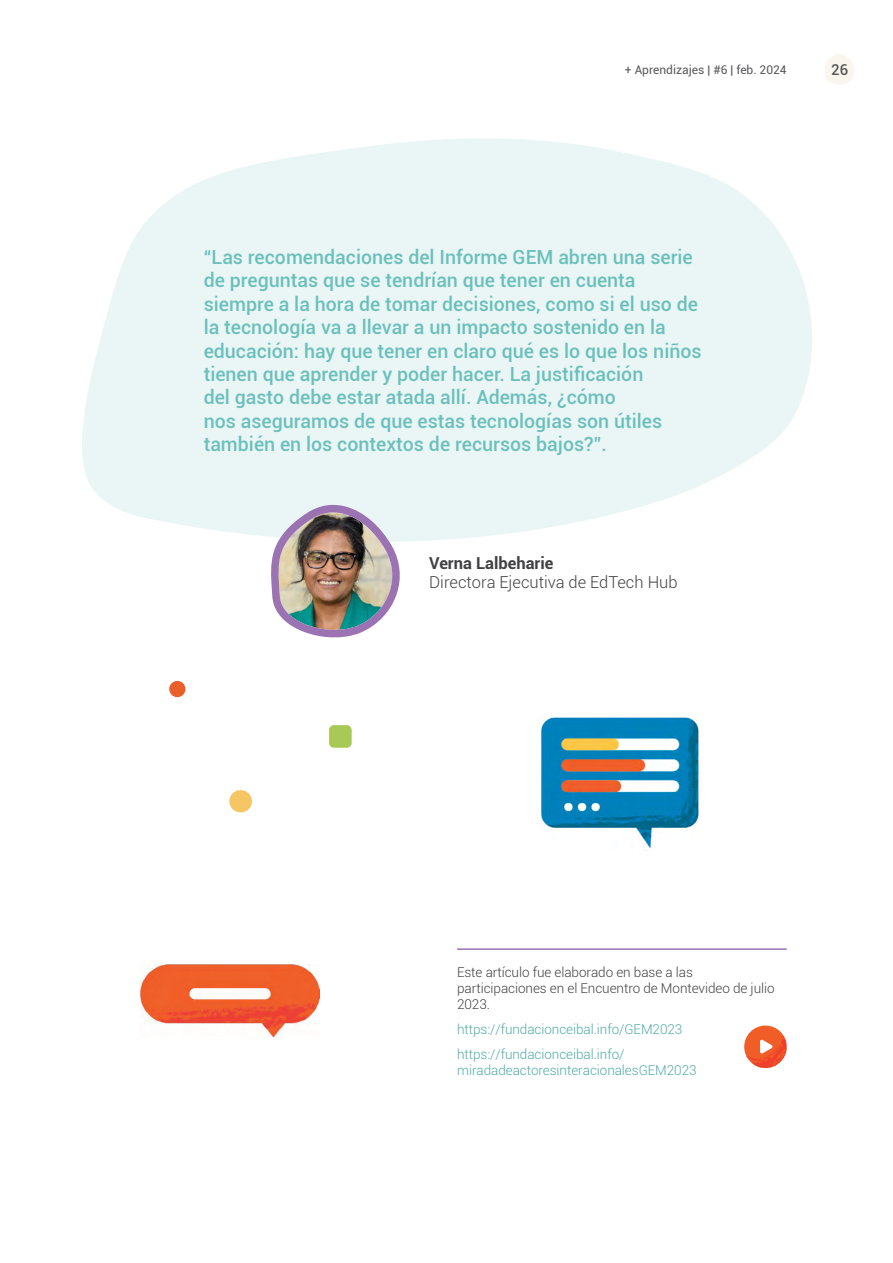
<style>
.page{position:relative;width:893px;height:1263px;background:#fff}
.page>*{position:absolute;margin:0;border:0;box-sizing:border-box;transform-origin:0 0}
.t1{font:500 19.5px/23.4px "Roboto";color:#6bc0bb}
.t2{font:300 16.5px "Roboto";color:#414042}
.t3{font:700 16.5px "Roboto";color:#414042}
.t4{font:500 15px "Roboto";color:#58595b}
.t5{font:300 13.5px/24.8px "Roboto";letter-spacing:-.005em;color:#4faba6}
.t6{font:300 13.5px/16.2px "Roboto";letter-spacing:-.005em;color:#414042}
.t7{font:12px "Roboto";color:#58595b}
</style>
<div class="page">
<svg style="left:82px;top:138px;width:730px;height:403px;fill:#eaf6f5"></svg>
<svg style="left:825px;top:54px;width:30px;height:31px"></svg>
<img style="left:262px;top:499px;width:146px;height:139px">
<img style="left:140px;top:964px;width:180px;height:73px">
<div style="left:169px;top:681px;width:16px;height:16px;background:#ea5e27;border-radius:50%"></div>
<div style="left:329px;top:725px;width:23px;height:23px;background:#a9c957;border-radius:5px"></div>
<div style="left:229px;top:790px;width:23px;height:22px;background:#f6c564;border-radius:50%"></div>
<img style="left:541px;top:717px;width:161px;height:133px">
<hr style="left:457px;top:948px;width:330px;height:2px;background:#9b72b2">
<svg style="left:744px;top:1025px;width:43px;height:43px"></svg>
<svg style="left:744px;top:1028px;width:43px;height:40px"></svg>
<p class="t7" style="left:625px;top:61px;width:163px">+ Aprendizajes | #6 | feb. 2024</p>
<p class="t4" style="left:831px;top:59px;width:19px">26</p>
<p class="t1" style="left:204px;top:245px;width:499px">“Las recomendaciones del Informe GEM abren una serie de preguntas que se tendrían que tener en cuenta siempre a la hora de tomar decisiones, como si el uso de la tecnología va a llevar a un impacto sostenido en la educación: hay que tener en claro qué es lo que los niños tienen que aprender y poder hacer. La justificación<br>del gasto debe estar atada allí. Además, ¿cómo<br>nos aseguramos de que estas tecnologías son útiles también en los contextos de recursos bajos?”.</p>
<p class="t3" style="left:429px;top:551px;width:126px">Verna Lalbeharie</p>
<p class="t2" style="left:429px;top:571px;width:250px">Directora Ejecutiva de EdTech Hub</p>
<p class="t6" style="left:457px;top:963px;width:319px">Este artículo fue elaborado en base a las participaciones en el Encuentro de Montevideo de julio<br>2023.</p>
<p class="t5" style="left:457px;top:1016px;width:227px">https://fundacionceibal.info/GEM2023 https://fundacionceibal.info/</p>
<p class="t5" style="left:457px;top:1057px;width:241px">miradadeactoresinteracionalesGEM2023</p>
</div>
